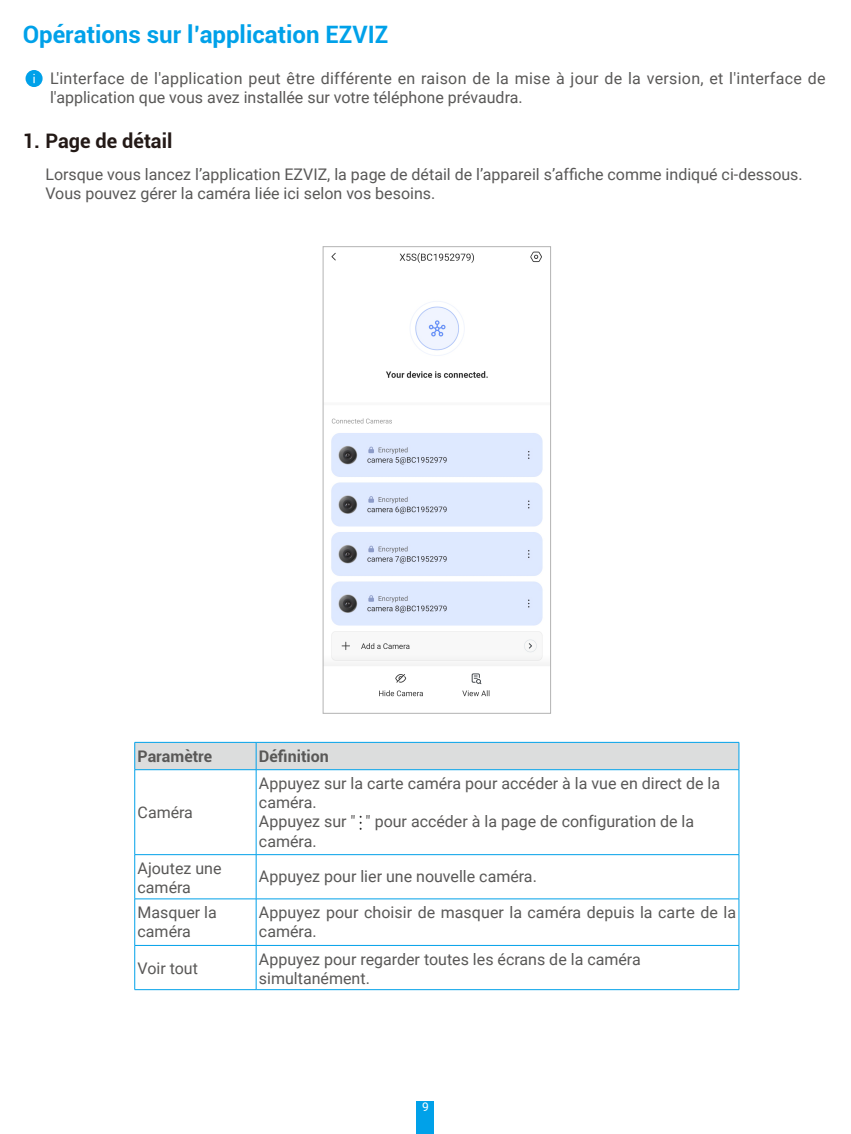
<style>
.page{position:relative;width:851px;height:1134px;background:#fff}
.page>*{position:absolute;margin:0;border:0;box-sizing:border-box;transform-origin:0 0}
.t1{font:700 24px "Roboto";color:#00a1e9}
.t2{font:700 20px "Roboto";color:#231916}
.t3{font:16px/19.2px "Roboto";color:#595857}
.t4{font:700 16px "Roboto";color:#595857}
.t5{font:12px "Roboto";color:#fff}
</style>
<div class="page">
<div style="left:417px;top:1101px;width:17px;height:33px;background:#00a1e9"></div>
<div style="left:26px;top:70px;width:17px;height:17px;background:#00a1e9;border-radius:50%"></div>
<svg style="left:33px;top:74px;width:2px;height:9px"></svg>
<img style="left:331px;top:251px;width:211px;height:173px">
<img style="left:324px;top:433px;width:225px;height:264px">
<div style="left:322px;top:246px;width:229px;height:468px;border:1px solid #b3b3b3"></div>
<div style="left:134px;top:742px;width:605px;height:27px;background:#dcdddd"></div>
<hr style="left:134px;top:769px;width:122px;height:1px;background:#00a1e9">
<hr style="left:134px;top:770px;width:1px;height:84px;background:#00a1e9">
<hr style="left:256px;top:769px;width:483px;height:1px;background:#00a1e9">
<hr style="left:256px;top:770px;width:1px;height:84px;background:#00a1e9">
<hr style="left:738px;top:770px;width:1px;height:84px;background:#00a1e9">
<hr style="left:134px;top:854px;width:122px;height:1px;background:#00a1e9">
<hr style="left:134px;top:855px;width:1px;height:44px;background:#00a1e9">
<hr style="left:256px;top:854px;width:483px;height:1px;background:#00a1e9">
<hr style="left:256px;top:855px;width:1px;height:44px;background:#00a1e9">
<hr style="left:738px;top:855px;width:1px;height:44px;background:#00a1e9">
<hr style="left:134px;top:898px;width:122px;height:1px;background:#00a1e9">
<hr style="left:134px;top:899px;width:1px;height:46px;background:#00a1e9">
<hr style="left:256px;top:898px;width:483px;height:1px;background:#00a1e9">
<hr style="left:256px;top:899px;width:1px;height:46px;background:#00a1e9">
<hr style="left:738px;top:899px;width:1px;height:46px;background:#00a1e9">
<hr style="left:134px;top:945px;width:122px;height:1px;background:#00a1e9">
<hr style="left:134px;top:945px;width:1px;height:44px;background:#00a1e9">
<hr style="left:256px;top:945px;width:483px;height:1px;background:#00a1e9">
<hr style="left:256px;top:945px;width:1px;height:44px;background:#00a1e9">
<hr style="left:738px;top:945px;width:1px;height:44px;background:#00a1e9">
<hr style="left:134px;top:989px;width:122px;height:1px;background:#00a1e9">
<hr style="left:256px;top:989px;width:483px;height:1px;background:#00a1e9">
<svg style="left:359px;top:816px;width:2px;height:14px"></svg>
<h1 class="t1" style="left:23px;top:18px;width:367px">Opérations sur l’application EZVIZ</h1>
<p class="t3" style="left:50px;top:68px;width:776px">L'interface de l'application peut être différente en raison de la mise à jour de la version, et l'interface de l'application que vous avez installée sur votre téléphone prévaudra.</p>
<p class="t2" style="left:23px;top:126px;width:151px">1. Page de détail</p>
<p class="t3" style="left:45px;top:164px;width:758px">Lorsque vous lancez l’application EZVIZ, la page de détail de l’appareil s’affiche comme indiqué ci-dessous.<br>Vous pouvez gérer la caméra liée ici selon vos besoins.</p>
<p class="t4" style="left:137px;top:745px;width:76px">Paramètre</p>
<p class="t4" style="left:259px;top:745px;width:71px">Définition</p>
<p class="t3" style="left:137px;top:802px;width:57px">Caméra</p>
<p class="t3" style="left:259px;top:773px;width:462px">Appuyez sur la carte caméra pour accéder à la vue en direct de la caméra.<br>Appuyez sur " " pour accéder à la page de configuration de la caméra.</p>
<p class="t3" style="left:137px;top:858px;width:85px">Ajoutez une caméra</p>
<p class="t3" style="left:259px;top:866px;width:279px">Appuyez pour lier une nouvelle caméra.</p>
<p class="t3" style="left:137px;top:902px;width:81px">Masquer la caméra</p>
<p class="t3" style="left:259px;top:902px;width:478px">Appuyez pour choisir de masquer la caméra depuis la carte de la caméra.</p>
<p class="t3" style="left:137px;top:958px;width:62px">Voir tout</p>
<p class="t3" style="left:259px;top:949px;width:383px">Appuyez pour regarder toutes les écrans de la caméra simultanément.</p>
<p class="t5" style="left:422px;top:1099px;width:8px">9</p>
</div>
